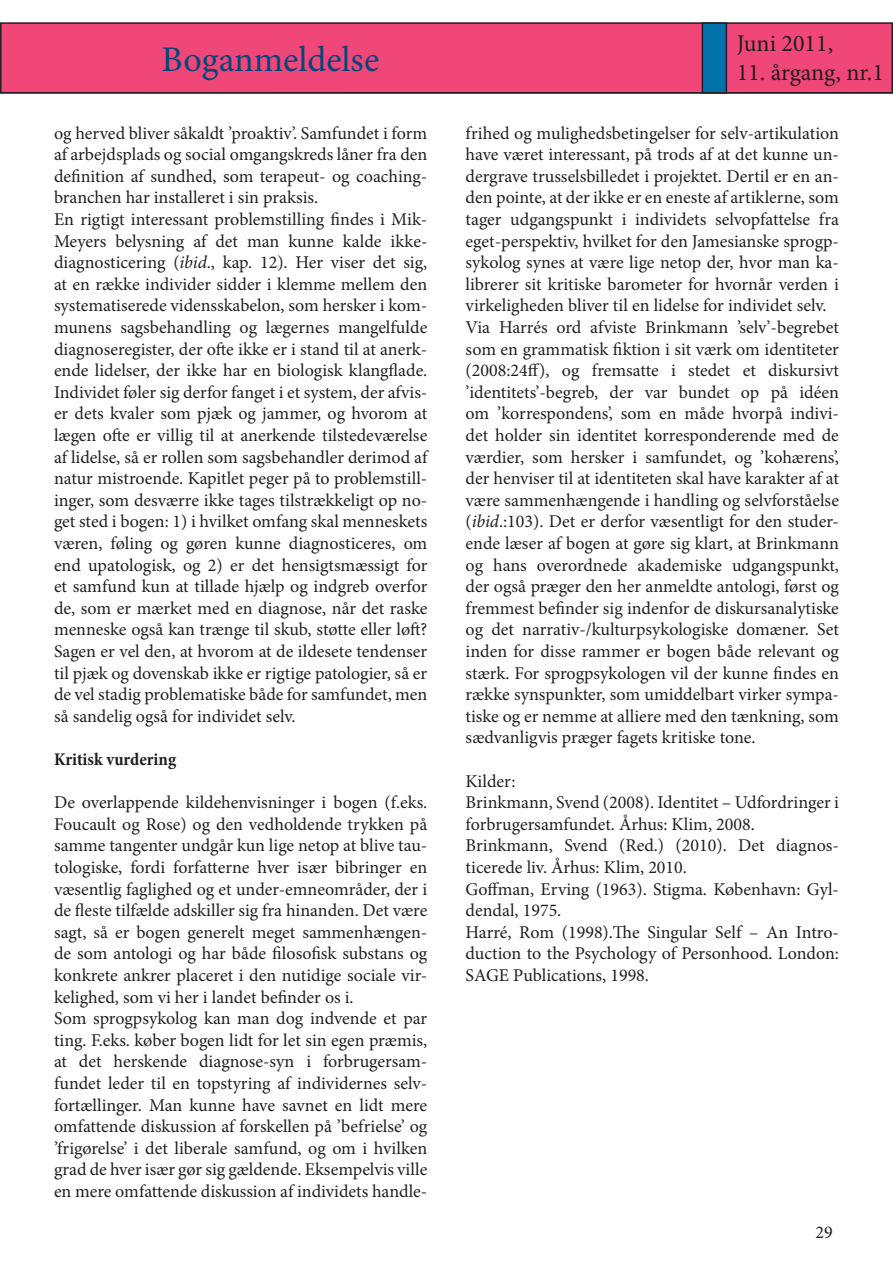
<style>
.page{position:relative;width:893px;height:1263px;background:#fff}
.page>*{position:absolute;margin:0;border:0;box-sizing:border-box;transform-origin:0 0}
.t1{font:36px "Minion Pro";color:#00467e}
.t2{font:24px "Minion Pro";color:#231f20}
.t3{font:18px/21.6px "Minion Pro";color:#231f20;text-align:justify}
.t4{font:700 condensed 18px "Minion Pro";color:#231f20}
.s1{font-style:italic}
</style>
<div class="page">
<div style="left:1px;top:23px;width:891px;height:70px;background:#f04778"></div>
<div style="left:0;top:22px;width:893px;height:72px;border:2px solid #231f20"></div>
<div style="left:702px;top:23px;width:24px;height:70px;background:#0072aa"></div>
<div style="left:702px;top:22px;width:25px;height:72px;border:2px solid #231f20"></div>
<p class="t1" style="left:162px;top:35px;width:219px">Boganmeldelse</p>
<p class="t3" style="left:54px;top:122px;width:375px">og herved bliver såkaldt ’proaktiv’. Samfundet i form af arbejdsplads og social omgangskreds låner fra den definition af sundhed, som terapeut- og coaching&shy;branchen har installeret i sin praksis.</p>
<p class="t3" style="left:54px;top:208px;width:375px">En rigtigt interessant problemstilling findes i Mik-Meyers belysning af det man kunne kalde ikke&shy;diagnosticering (<span class="s1">ibid</span>., kap. 12). Her viser det sig, at en række individer sidder i klemme mellem den systematiserede vidensskabelon, som hersker i kom&shy;munens sagsbehandling og lægernes mangelfulde diagnoseregister, der ofte ikke er i stand til at anerk&shy;ende lidelser, der ikke har en biologisk klangflade.<br>Individet føler sig derfor fanget i et system, der afvis&shy;er dets kvaler som pjæk og jammer, og hvorom at lægen ofte er villig til at anerkende tilstedeværelse af lidelse, så er rollen som sagsbehandler derimod af natur mistroende. Kapitlet peger på to problemstill&shy;inger, som desværre ikke tages tilstrækkeligt op no&shy;get sted i bogen: 1) i hvilket omfang skal menneskets væren, føling og gøren kunne diagnosticeres, om end upatologisk, og 2) er det hensigtsmæssigt for et samfund kun at tillade hjælp og indgreb overfor de, som er mærket med en diagnose, når det raske menneske også kan trænge til skub, støtte eller løft?<br>Sagen er vel den, at hvorom at de ildesete tendenser til pjæk og dovenskab ikke er rigtige patologier, så er de vel stadig problematiske både for samfundet, men så sandelig også for individet selv.</p>
<p class="t4" style="left:54px;top:747px;width:124px">Kritisk vurdering</p>
<p class="t3" style="left:54px;top:792px;width:375px">De overlappende kildehenvisninger i bogen (f.eks.<br>Foucault og Rose) og den vedholdende trykken på samme tangenter undgår kun lige netop at blive tau&shy;tologiske, fordi forfatterne hver især bibringer en væsentlig faglighed og et under-emneområder, der i de fleste tilfælde adskiller sig fra hinanden. Det være sagt, så er bogen generelt meget sammenhængen&shy;de som antologi og har både filosofisk substans og konkrete ankrer placeret i den nutidige sociale vir&shy;kelighed, som vi her i landet befinder os i.</p>
<p class="t3" style="left:54px;top:1008px;width:375px">Som sprogpsykolog kan man dog indvende et par ting. F.eks. køber bogen lidt for let sin egen præmis, at det herskende diagnose-syn i forbrugersam&shy;fundet leder til en topstyring af individernes selv&shy;fortællinger. Man kunne have savnet en lidt mere omfattende diskussion af forskellen på ’befrielse’ og ’frigørelse’ i det liberale samfund, og om i hvilken grad de hver især gør sig gældende. Eksempelvis ville en mere omfattende diskussion af individets handle-</p>
<h2 class="t2" style="left:737px;top:28px;width:98px">Juni 2011,</h2>
<h2 class="t2" style="left:737px;top:57px;width:149px">11. årgang, nr.1</h2>
<p class="t3" style="left:466px;top:122px;width:375px">frihed og mulighedsbetingelser for selv-artikulation have været interessant, på trods af at det kunne un&shy;dergrave trusselsbilledet i projektet. Dertil er en an&shy;den pointe, at der ikke er en eneste af artiklerne, som tager udgangspunkt i individets selvopfattelse fra eget-perspektiv, hvilket for den Jamesianske sprogp&shy;sykolog synes at være lige netop der, hvor man ka&shy;librerer sit kritiske barometer for hvornår verden i virkeligheden bliver til en lidelse for individet selv.</p>
<p class="t3" style="left:466px;top:316px;width:375px">Via Harrés ord afviste Brinkmann ’selv’-begrebet som en grammatisk fiktion i sit værk om identiteter (2008:24ff), og fremsatte i stedet et diskursivt ’identitets’-begreb, der var bundet op på idéen om ’korrespondens’, som en måde hvorpå indivi&shy;det holder sin identitet korresponderende med de værdier, som hersker i samfundet, og ’kohærens’, der henviser til at identiteten skal have karakter af at være sammenhængende i handling og selvforståelse (<span class="s1">ibid</span>.:103). Det er derfor væsentligt for den studer&shy;ende læser af bogen at gøre sig klart, at Brinkmann og hans overordnede akademiske udgangspunkt, der også præger den her anmeldte antologi, først og fremmest befinder sig indenfor de diskursanalytiske og det narrativ-/kulturpsykologiske domæner. Set inden for disse rammer er bogen både relevant og stærk. For sprogpsykologen vil der kunne findes en række synspunkter, som umiddelbart virker sympa&shy;tiske og er nemme at alliere med den tænkning, som sædvanligvis præger fagets kritiske tone.</p>
<p class="t3" style="left:466px;top:770px;width:51px">Kilder:</p>
<p class="t3" style="left:466px;top:792px;width:375px">Brinkmann, Svend (2008). Identitet – Udfordringer i forbrugersamfundet. Århus: Klim, 2008.</p>
<p class="t3" style="left:466px;top:835px;width:375px">Brinkmann, Svend (Red.) (2010). Det diagnos&shy;ticerede liv. Århus: Klim, 2010.</p>
<p class="t3" style="left:466px;top:878px;width:375px">Goffman, Erving (1963). Stigma. København: Gyl&shy;dendal, 1975.</p>
<p class="t3" style="left:466px;top:921px;width:375px">Harré, Rom (1998).The Singular Self – An Intro&shy;duction to the Psychology of Personhood. London:<br>SAGE Publications, 1998.</p>
<p class="t3" style="left:816px;top:1221px;width:19px">29</p>
</div>
